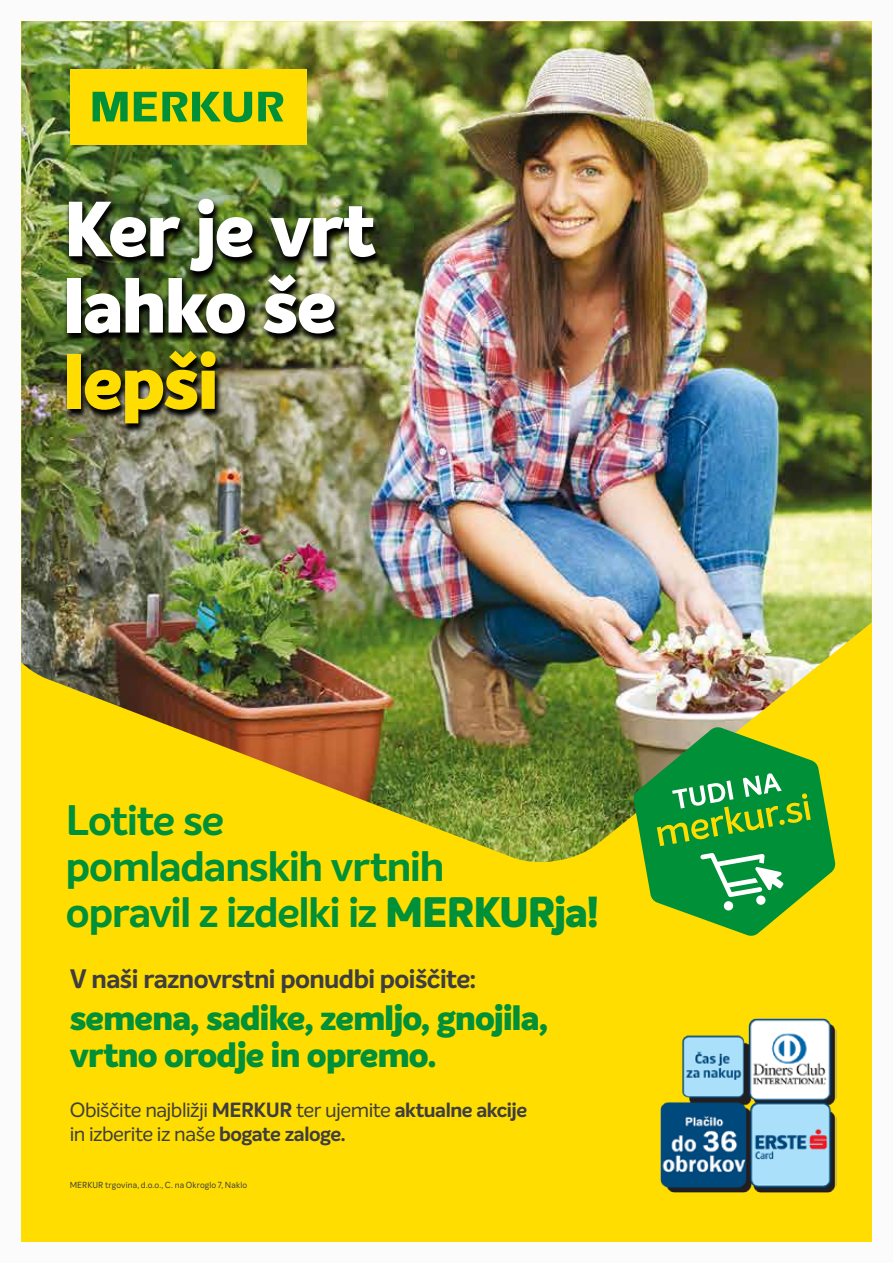
<style>
.page{position:relative;width:893px;height:1263px;background:#fbfbfc}
.page>*{position:absolute;margin:0;border:0;box-sizing:border-box;transform-origin:0 0}
.t1{font:800 76.35px/76.3px "Intelo";letter-spacing:-.02em;color:#fff}
.t2{font:800 76.35px "Intelo";letter-spacing:-.02em;color:#fd0}
.t3{font:700 41.7px/46px "Intelo";letter-spacing:-.025em;color:#009037}
.t4{font:800 34.5px/37.5px "Intelo";letter-spacing:-.025em;color:#009037}
.t5{font:700 26.1px "Intelo";letter-spacing:-.025em;color:#3e3d40}
.t6{font:20.1px/24.2px "Intelo";letter-spacing:-.025em;color:#3e3d40}
.t7{font:8.7px "Intelo";letter-spacing:.015em;color:#3e3d40}
.s1{font-weight:800}
.s2{font-weight:700}
</style>
<div class="page">
<div style="left:21px;top:21px;width:851px;height:1221px;background:#fd0"></div>
<img style="left:21px;top:21px;width:851px;height:841px">
<div style="left:70px;top:69px;width:236px;height:75px;background:#fd0"></div>
<svg style="left:93px;top:92px;width:190px;height:30px"></svg>
<img style="left:64px;top:198px;width:320px;height:236px">
<img style="left:660px;top:1018px;width:176px;height:175px">
<svg style="left:633px;top:727px;width:203px;height:209px"></svg>
<h1 class="t1" style="left:64px;top:194px;width:313px">Ker je vrt lahko še</h1>
<h1 class="t2" style="left:64px;top:332px;width:156px">lepši</h1>
<h2 class="t3" style="left:66px;top:798px;width:535px">Lotite se<br>pomladanskih vrtnih<br>opravil z izdelki iz <span class="s1">MERKURja!</span></h2>
<p class="t5" style="left:70px;top:963px;width:409px">V naši raznovrstni ponudbi poiščite:</p>
<h3 class="t4" style="left:70px;top:1000px;width:480px">semena, sadike, zemljo, gnojila, vrtno orodje in opremo.</h3>
<p class="t6" style="left:70px;top:1097px;width:459px">Obiščite najbližji <span class="s2">MERKUR</span> ter ujemite <span class="s2">aktualne akcije </span>in izberite iz naše <span class="s2">bogate zaloge.</span></p>
<p class="t7" style="left:70px;top:1180px;width:179px">MERKUR trgovina, d.o.o., C. na Okroglo 7, Naklo</p>
</div>
